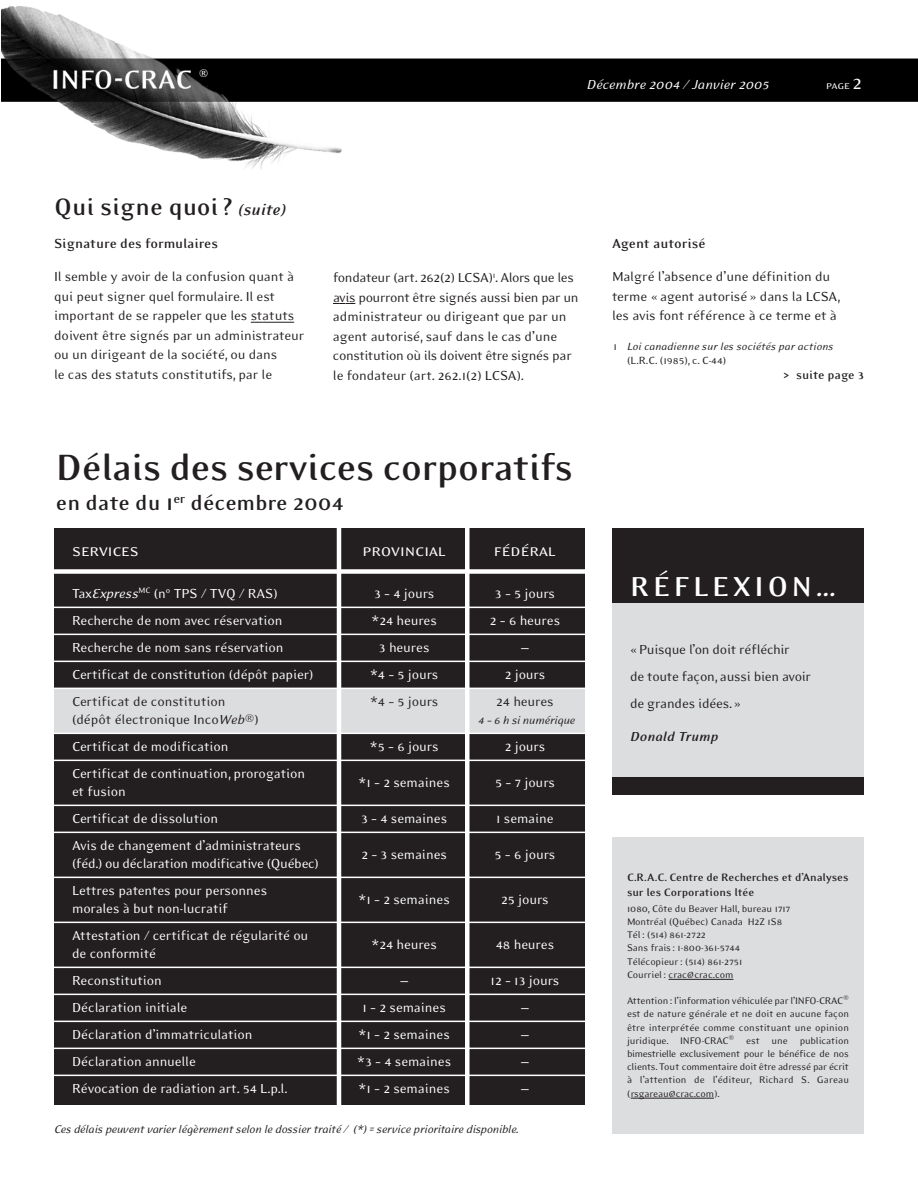
<style>
.page{position:relative;width:918px;height:1188px;background:#fff}
.page>*{position:absolute;margin:0;border:0;box-sizing:border-box;transform-origin:0 0}
.t1{font:700 42px "Eidetic Modern";letter-spacing:-.015em;color:#231f20}
.t2{font:700 31.5px "Eidetic Modern";letter-spacing:.115em;color:#fff}
.t3{font:700 27px "Eidetic Modern";color:#231f20}
.t4{font:700 24px "Eidetic Modern";color:#231f20}
.t5{font:18px "Eidetic Modern Small Caps";letter-spacing:-.015em;color:#fff}
.t6{font:15px/18px "Eidetic Modern";letter-spacing:-.01em;color:#fff}
.t7{font:15px/19.5px "Eidetic Modern";letter-spacing:-.01em;color:#231f20}
.t8{font:700 15px "Eidetic Modern";color:#231f20}
.t9{font:italic 15px "Eidetic Modern";color:#fff}
.t10{font:italic 700 15px "Eidetic Modern";letter-spacing:-.01em;color:#231f20}
.t11{font:700 15px "Eidetic Modern";color:#fff}
.t12{font:700 13.5px "Eidetic Modern";letter-spacing:-.01em;color:#231f20}
.t13{font:italic 12.75px "Eidetic Modern";letter-spacing:-.025em;color:#231f20}
.t14{font:700 12.3px/14.5px "Eidetic Modern";letter-spacing:-.01em;color:#231f20}
.t15{font:italic 12px/14.4px "Eidetic Modern";color:#231f20}
.t16{font:12px "Eidetic Modern Small Caps";color:#fff}
.t17{font:10.95px/13.2px "Eidetic Modern";color:#231f20}
.s1{font-size:21px}
.s2{font-style:italic;font-size:18px}
.s3{font-style:italic}
.s4{font-style:normal}
.s5{font-size:15px}
</style>
<div class="page">
<img style="left:2px;top:6px;width:916px;height:163px">
<div style="left:612px;top:597px;width:252px;height:190px;background:#dcdddf"></div>
<div style="left:54px;top:529px;width:531px;height:578px;background:#231f20"></div>
<div style="left:54px;top:688px;width:531px;height:46px;background:#dcdddf"></div>
<div style="left:54px;top:569px;width:531px;height:5px;background:#fff"></div>
<hr style="left:54px;top:607px;width:531px;height:1px;background:#fff">
<hr style="left:54px;top:634px;width:531px;height:1px;background:#fff">
<hr style="left:54px;top:661px;width:531px;height:1px;background:#fff">
<hr style="left:54px;top:688px;width:531px;height:1px;background:#fff">
<hr style="left:54px;top:733px;width:531px;height:1px;background:#fff">
<hr style="left:54px;top:760px;width:531px;height:1px;background:#fff">
<hr style="left:54px;top:805px;width:531px;height:1px;background:#fff">
<hr style="left:54px;top:832px;width:531px;height:1px;background:#fff">
<hr style="left:54px;top:877px;width:531px;height:1px;background:#fff">
<hr style="left:54px;top:922px;width:531px;height:1px;background:#fff">
<hr style="left:54px;top:967px;width:531px;height:1px;background:#fff">
<hr style="left:54px;top:994px;width:531px;height:1px;background:#fff">
<hr style="left:54px;top:1021px;width:531px;height:1px;background:#fff">
<hr style="left:54px;top:1048px;width:531px;height:1px;background:#fff">
<hr style="left:54px;top:1075px;width:531px;height:1px;background:#fff">
<div style="left:612px;top:838px;width:252px;height:296px;background:#dcdddf"></div>
<svg style="left:669px;top:979px;width:64px;height:1px"></svg>
<svg style="left:631px;top:1098px;width:22px;height:1px"></svg>
<hr style="left:653px;top:1098px;width:31px;height:1px;background:#231f20">
<svg style="left:684px;top:1098px;width:30px;height:1px"></svg>
<hr style="left:337px;top:528px;width:4px;height:583px;background:#fff">
<div style="left:465px;top:524px;width:5px;height:590px;background:#fff"></div>
<div style="left:54px;top:1106px;width:531px;height:35px;background:#fff"></div>
<div style="left:612px;top:528px;width:252px;height:75px;background:#231f20"></div>
<div style="left:612px;top:777px;width:252px;height:18px;background:#231f20"></div>
<svg style="left:251px;top:322px;width:43px;height:1px"></svg>
<svg style="left:333px;top:303px;width:22px;height:1px"></svg>
<p class="t11" style="left:199px;top:65px;width:11px">®</p>
<p class="t9" style="left:587px;top:79px;width:184px">Décembre 2004 / Janvier 2005</p>
<p class="t16" style="left:826px;top:78px;width:37px">page <span class="s1">2</span></p>
<h3 class="t3" style="left:54px;top:189px;width:233px">Qui signe quoi ? <span class="s2">(suite)</span></h3>
<p class="t8" style="left:54px;top:234px;width:166px">Signature des formulaires</p>
<p class="t7" style="left:54px;top:267px;width:252px">Il semble y avoir de la confusion quant à qui peut signer quel formulaire. Il est important de se rappeler que les statuts doivent être signés par un administrateur ou un dirigeant de la société, ou dans<br>le cas des statuts constitutifs, par le</p>
<p class="t7" style="left:333px;top:268px;width:247px">fondateur (art. 262(2) LCSA)<sup>1</sup>. Alors que les avis pourront être signés aussi bien par un administrateur ou dirigeant que par un agent autorisé, sauf dans le cas d’une constitution où ils doivent être signés par le fondateur (art. 262.1(2) LCSA).</p>
<h1 class="t1" style="left:56px;top:441px;width:519px">Délais des services corporatifs</h1>
<h3 class="t4" style="left:56px;top:488px;width:289px">en date du 1<sup>er</sup> décembre 2004</h3>
<p class="t5" style="left:72px;top:539px;width:68px">services</p>
<p class="t5" style="left:362px;top:539px;width:85px">provincial</p>
<p class="t5" style="left:494px;top:539px;width:64px">fédéral</p>
<p class="t6" style="left:72px;top:584px;width:207px">Tax<span class="s3">Express</span><sup>MC</sup> (n<sup>o</sup> TPS / TVQ / RAS)</p>
<p class="t6" style="left:374px;top:584px;width:62px">3 – 4 jours</p>
<p class="t6" style="left:495px;top:584px;width:62px">3 – 5 jours</p>
<p class="t6" style="left:72px;top:611px;width:212px">Recherche de nom avec réservation</p>
<p class="t6" style="left:372px;top:611px;width:67px">*24 heures</p>
<p class="t6" style="left:490px;top:611px;width:72px">2 – 6 heures</p>
<p class="t6" style="left:72px;top:638px;width:213px">Recherche de nom sans réservation</p>
<p class="t6" style="left:379px;top:638px;width:52px">3 heures</p>
<p class="t6" style="left:520px;top:638px;width:11px">—</p>
<p class="t6" style="left:72px;top:665px;width:243px">Certificat de constitution (dépôt papier)</p>
<p class="t6" style="left:370px;top:665px;width:70px">*4 – 5 jours</p>
<p class="t6" style="left:505px;top:665px;width:42px">2 jours</p>
<p class="t7" style="left:72px;top:692px;width:155px">Certificat de constitution</p>
<p class="t7" style="left:370px;top:692px;width:70px">*4 – 5 jours</p>
<p class="t7" style="left:496px;top:692px;width:59px">24 heures</p>
<p class="t7" style="left:72px;top:710px;width:188px">(dépôt électronique Inco<span class="s3">Web</span>®)</p>
<p class="t13" style="left:478px;top:715px;width:98px">4 – 6 h si numérique</p>
<p class="t6" style="left:72px;top:737px;width:158px">Certificat de modification</p>
<p class="t6" style="left:370px;top:737px;width:70px">*5 – 6 jours</p>
<p class="t6" style="left:505px;top:737px;width:42px">2 jours</p>
<p class="t6" style="left:72px;top:764px;width:235px">Certificat de continuation, prorogation et fusion</p>
<p class="t6" style="left:359px;top:773px;width:93px">*1 – 2 semaines</p>
<p class="t6" style="left:495px;top:773px;width:61px">5 – 7 jours</p>
<p class="t6" style="left:72px;top:809px;width:148px">Certificat de dissolution</p>
<p class="t6" style="left:361px;top:809px;width:88px">3 – 4 semaines</p>
<p class="t6" style="left:496px;top:809px;width:59px">1 semaine</p>
<p class="t6" style="left:72px;top:836px;width:248px">Avis de changement d’administrateurs (féd.) ou déclaration modificative (Québec)</p>
<p class="t6" style="left:361px;top:845px;width:87px">2 – 3 semaines</p>
<p class="t6" style="left:495px;top:845px;width:62px">5 – 6 jours</p>
<p class="t6" style="left:72px;top:881px;width:197px">Lettres patentes pour personnes morales à but non-lucratif</p>
<p class="t6" style="left:359px;top:890px;width:93px">*1 – 2 semaines</p>
<p class="t6" style="left:501px;top:890px;width:49px">25 jours</p>
<p class="t6" style="left:72px;top:926px;width:238px">Attestation / certificat de régularité ou de conformité</p>
<p class="t6" style="left:372px;top:935px;width:67px">*24 heures</p>
<p class="t6" style="left:496px;top:935px;width:60px">48 heures</p>
<p class="t6" style="left:72px;top:971px;width:91px">Reconstitution</p>
<p class="t6" style="left:400px;top:971px;width:11px">—</p>
<p class="t6" style="left:491px;top:971px;width:70px">12 – 13 jours</p>
<p class="t6" style="left:72px;top:998px;width:117px">Déclaration initiale</p>
<p class="t6" style="left:363px;top:998px;width:85px">1 – 2 semaines</p>
<p class="t6" style="left:520px;top:998px;width:11px">—</p>
<p class="t6" style="left:72px;top:1025px;width:182px">Déclaration d’immatriculation</p>
<p class="t6" style="left:359px;top:1025px;width:93px">*1 – 2 semaines</p>
<p class="t6" style="left:520px;top:1025px;width:11px">—</p>
<p class="t6" style="left:72px;top:1052px;width:125px">Déclaration annuelle</p>
<p class="t6" style="left:357px;top:1052px;width:96px">*3 – 4 semaines</p>
<p class="t6" style="left:520px;top:1052px;width:11px">—</p>
<p class="t6" style="left:72px;top:1079px;width:217px">Révocation de radiation art. 54 L.p.l.</p>
<p class="t6" style="left:359px;top:1079px;width:93px">*1 – 2 semaines</p>
<p class="t6" style="left:520px;top:1079px;width:11px">—</p>
<p class="t13" style="left:54px;top:1124px;width:466px">Ces délais peuvent varier légèrement selon le dossier traité / (*) = service prioritaire disponible.</p>
<p class="t8" style="left:612px;top:234px;width:95px">Agent autorisé</p>
<p class="t7" style="left:612px;top:267px;width:230px">Malgré l’absence d’une définition du terme « agent autorisé » dans la LCSA, les avis font référence à ce terme et à</p>
<p class="t15" style="left:627px;top:340px;width:208px;text-indent:-14px"><span class="s4">1</span> Loi canadienne sur les sociétés par actions <span class="s4">(L.R.C. (1985), c. C-44)</span></p>
<p class="t12" style="left:783px;top:367px;width:82px"><span class="s5">&gt;</span> suite page 3</p>
<h2 class="t2" style="left:630px;top:566px;width:208px">RÉFLEXION…</h2>
<p class="t7" style="left:630px;top:636px;width:183px;line-height:27px">« Puisque l’on doit réfléchir<br>de toute façon, aussi bien avoir de grandes idées. »</p>
<p class="t10" style="left:630px;top:731px;width:90px">Donald Trump</p>
<p class="t14" style="left:627px;top:870px;width:223px">C.R.A.C. Centre de Recherches et d’Analyses sur les Corporations ltée</p>
<p class="t17" style="left:627px;top:902px;width:165px">1080, Côte du Beaver Hall, bureau 1717<br>Montréal (Québec) Canada H2Z 1S8<br>Tél : (514) 861-2722<br>Sans frais : 1-800-361-5744<br>Télécopieur : (514) 861-2751<br>Courriel : crac@crac.com</p>
<p class="t17" style="left:627px;top:995px;width:223px;text-align:justify">Attention : l’information véhiculée par l’INFO-CRAC<sup>® </sup>est de nature générale et ne doit en aucune façon être interprétée comme constituant une opinion juridique. INFO-CRAC<sup>®</sup> est une publication bimestrielle exclusivement pour le bénéfice de nos clients. Tout commentaire doit être adressé par écrit à l’attention de l’éditeur, Richard S. Gareau (rsgareau@crac.com).</p>
</div>
